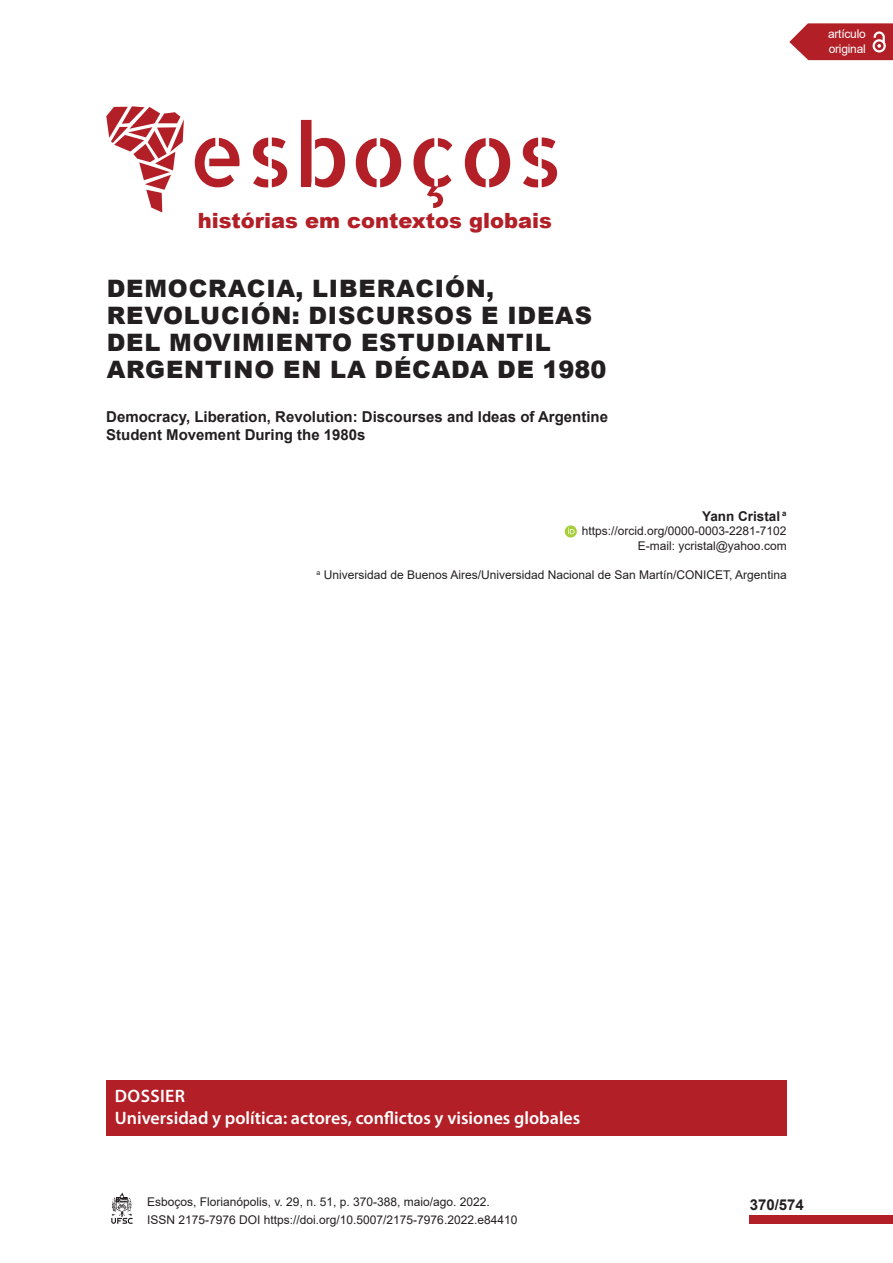
<style>
.page{position:relative;width:893px;height:1263px;background:#fff}
.page>*{position:absolute;margin:0;border:0;box-sizing:border-box;transform-origin:0 0}
.Título_folha_de_rost{font:900 24px/27px "Arial";letter-spacing:.035em;color:#231f20}
.Corpo_de_Texto{font:900 21px "Arial";color:#b21f27}
.Como_citar_o_artigo{font:600 18px "Myriad Pro";color:#fff}
.Como_citar_o_artigo-2{font:600 18px "Myriad Pro";letter-spacing:.02em;color:#fff}
.Título_secundário_Fo{font:700 15px/18px "Arial";color:#231f20}
.Nome_do_autor{font:700 13.5px "Arial";color:#231f20}
.Orcid_E-mail{font:12px/18px "Arial";color:#231f20}
.t1{font:12px/15px "Arial";letter-spacing:-.02em;color:#fff}
</style>
<div class="page">
<div style="left:750px;top:1215px;width:143px;height:9px;background:#b21f27"></div>
<svg style="left:111px;top:1192px;width:22px;height:32px"></svg>
<svg style="left:789px;top:23px;width:104px;height:37px;background:#bc3d44"></svg>
<div style="left:106px;top:1080px;width:681px;height:55px;background:#b21f27"></div>
<svg style="left:195px;top:138px;width:45px;height:49px"></svg>
<svg style="left:253px;top:137px;width:34px;height:50px"></svg>
<svg style="left:301px;top:120px;width:44px;height:67px"></svg>
<svg style="left:356px;top:138px;width:45px;height:49px"></svg>
<svg style="left:413px;top:138px;width:39px;height:70px"></svg>
<svg style="left:465px;top:138px;width:45px;height:49px"></svg>
<svg style="left:523px;top:137px;width:34px;height:50px"></svg>
<svg style="left:106px;top:106px;width:78px;height:106px"></svg>
<svg style="left:565px;top:525px;width:12px;height:12px"></svg>
<p class="t1" style="left:828px;top:26px;width:39px">artículo original</p>
<p class="Corpo_de_Texto" style="left:198px;top:205px;width:356px">histórias em contextos globais</p>
<p class="Título_folha_de_rost" style="left:107px;top:275px;width:501px">DEMOCRACIA, LIBERACIÓN,<br>REVOLUCIÓN: DISCURSOS E IDEAS<br>DEL MOVIMIENTO ESTUDIANTIL<br>ARGENTINO EN LA DÉCADA DE 1980</p>
<p class="Título_secundário_Fo" style="left:106px;top:408px;width:503px">Democracy, Liberation, Revolution: Discourses and Ideas of Argentine<br>Student Movement During the 1980s</p>
<p class="Nome_do_autor" style="left:702px;top:507px;width:86px">Yann Cristal <sup>a</sup></p>
<p class="Orcid_E-mail" style="left:582px;top:522px;width:206px">https://orcid.org/0000-0003-2281-7102</p>
<p class="Orcid_E-mail" style="left:638px;top:536px;width:150px">E-mail: ycristal@yahoo.com</p>
<p class="Orcid_E-mail" style="left:316px;top:565px;width:472px"><sup>a</sup> Universidad de Buenos Aires/Universidad Nacional de San Martín/CONICET, Argentina</p>
<p class="Como_citar_o_artigo-2" style="left:115px;top:1085px;width:72px">DOSSIER</p>
<p class="Como_citar_o_artigo" style="left:115px;top:1107px;width:467px">Universidad y política: actores, conflictos y visiones globales</p>
<p class="Orcid_E-mail" style="left:147px;top:1192px;width:372px">Esboços, Florianópolis, v. 29, n. 51, p. 370-388, maio/ago. 2022.<br>ISSN 2175-7976 DOI https://doi.org/10.5007/2175-7976.2022.e84410</p>
<p class="Título_secundário_Fo" style="left:750px;top:1196px;width:56px">370/574</p>
</div>
